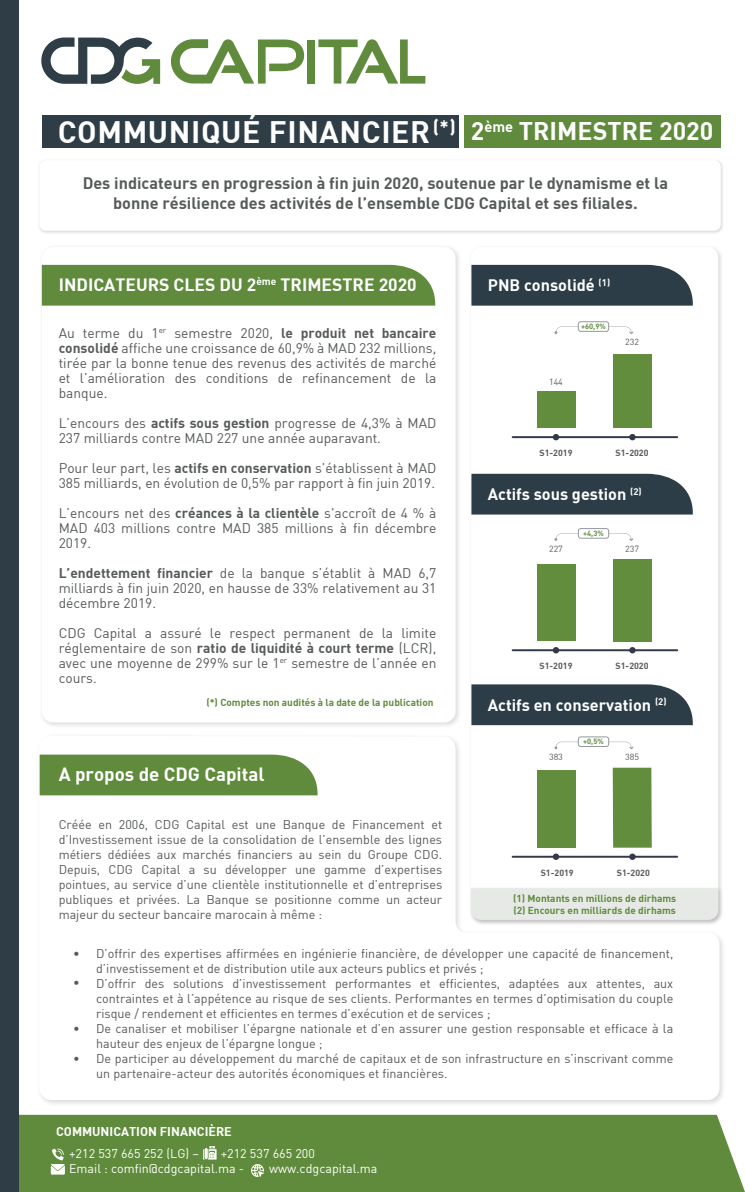
<style>
.page{position:relative;width:745px;height:1192px;background:#fff}
.page>*{position:absolute;margin:0;border:0;box-sizing:border-box;transform-origin:0 0}
.t1{font:30.38px "DIN Bold";letter-spacing:.02em;color:#fff}
.t2{font:25px "DIN Bold";color:#fff}
.t3{font:19.12px "DIN Bold";color:#fff}
.t4{font:18.75px "DIN Bold";color:#fff}
.t5{font:17.5px "DIN Bold";color:#fff}
.t6{font:16.25px/19.5px "DIN Bold";color:#575a5b;text-align:center}
.t7{font:16.25px "DIN Bold";color:#fff}
.t8{font:13.75px/15px "DIN";color:#575a5b;text-align:justify}
.t9{font:13.75px "DIN Bold";color:#575a5b}
.t10{font:12.5px/15px "DIN";color:#575a5b;text-align:justify}
.t11{font:12.5px/15px "DIN";color:#fff}
.t12{font:12.5px "DIN Bold";color:#fff}
.t13{font:10px/12px "DIN Bold";color:#608b3c}
.t14{font:8.88px "DIN Bold";color:#575a5b}
.t15{font:8.88px "DIN";color:#575a5b}
.t16{font:7.5px "DIN Bold";color:#618d3d}
.s1{font-family:"DIN Bold"}
.s2{font-family:"DIN"}
</style>
<div class="page">
<div style="left:42px;top:116px;width:416px;height:32px;background:#2e3d46"></div>
<div style="left:463px;top:116px;width:257px;height:32px;background:#608b3c"></div>
<img style="left:41px;top:247px;width:418px;height:479px">
<div style="left:42px;top:247px;width:413px;height:475px;background:#fff;border-radius:11px"></div>
<svg style="left:41px;top:37px;width:119px;height:47px"></svg>
<div style="left:307px;top:40px;width:7px;height:44px;background:#608b3c"></div>
<svg style="left:318px;top:39px;width:107px;height:45px"></svg>
<svg style="left:171px;top:39px;width:133px;height:45px"></svg>
<div style="left:19px;top:1114px;width:725px;height:78px;background:#608b3c"></div>
<div style="left:42px;top:265px;width:393px;height:41px;background:#608b3c"></div>
<div style="left:471px;top:265px;width:221px;height:41px;background:#2d3d47"></div>
<img style="left:44px;top:731px;width:679px;height:373px">
<svg style="left:39px;top:736px;width:680px;height:364px"></svg>
<div style="left:40px;top:754px;width:277px;height:41px;background:#608b3c"></div>
<img style="left:39px;top:160px;width:684px;height:73px">
<div style="left:39px;top:160px;width:681px;height:71px;background:#fff;border-radius:7px"></div>
<div style="left:471px;top:474px;width:221px;height:40px;background:#2d3d47"></div>
<div style="left:471px;top:684px;width:221px;height:41px;background:#2d3d47"></div>
<div style="left:536px;top:391px;width:39px;height:37px;background:#618d3d"></div>
<div style="left:612px;top:355px;width:39px;height:73px;background:#618d3d"></div>
<hr style="left:512px;top:436px;width:164px;height:2px;background:#323a49">
<div style="left:552px;top:434px;width:7px;height:6px;background:#323a49;border-radius:50%"></div>
<div style="left:628px;top:434px;width:7px;height:6px;background:#323a49;border-radius:50%"></div>
<svg style="left:554px;top:326px;width:23px;height:8px"></svg>
<div style="left:577px;top:321px;width:31px;height:10px;border:1px solid #94989c;border-radius:2px"></div>
<div style="left:536px;top:564px;width:39px;height:77px;background:#618d3d"></div>
<div style="left:612px;top:559px;width:39px;height:82px;background:#618d3d"></div>
<hr style="left:512px;top:649px;width:164px;height:2px;background:#323a49">
<div style="left:552px;top:647px;width:7px;height:6px;background:#323a49;border-radius:50%"></div>
<svg style="left:628px;top:647px;width:7px;height:6px"></svg>
<svg style="left:554px;top:533px;width:23px;height:8px"></svg>
<div style="left:577px;top:528px;width:31px;height:10px;border:1px solid #94989c;border-radius:2px"></div>
<div style="left:536px;top:770px;width:39px;height:77px;background:#618d3d"></div>
<div style="left:612px;top:767px;width:39px;height:80px;background:#618d3d"></div>
<hr style="left:512px;top:856px;width:164px;height:1px;background:#323a49">
<div style="left:552px;top:853px;width:7px;height:7px;background:#323a49;border-radius:50%"></div>
<svg style="left:628px;top:853px;width:7px;height:7px"></svg>
<svg style="left:554px;top:741px;width:24px;height:8px"></svg>
<div style="left:577px;top:737px;width:31px;height:9px;border:1px solid #94989c;border-radius:2px"></div>
<svg style="left:203px;top:1146px;width:13px;height:13px"></svg>
<svg style="left:51px;top:1148px;width:14px;height:26px"></svg>
<svg style="left:251px;top:1164px;width:13px;height:13px"></svg>
<svg style="left:608px;top:326px;width:25px;height:8px"></svg>
<svg style="left:608px;top:533px;width:25px;height:8px"></svg>
<svg style="left:608px;top:741px;width:25px;height:8px"></svg>
<div style="left:0;top:0;width:19px;height:1192px;background:#2e3d46"></div>
<h1 class="t1" style="left:58px;top:112px;width:373px">COMMUNIQUÉ FINANCIER</h1>
<h3 class="t3" style="left:432px;top:114px;width:25px">(*)</h3>
<h2 class="t2" style="left:470px;top:115px;width:244px">2<sup>ème</sup> TRIMESTRE 2020</h2>
<h3 class="t6" style="left:83px;top:173px;width:586px">Des indicateurs en progression à fin juin 2020, soutenue par le dynamisme et la bonne résilience des activités de l’ensemble CDG Capital et ses filiales.</h3>
<h3 class="t5" style="left:59px;top:273px;width:359px">INDICATEURS CLES DU 2<sup>ème</sup> TRIMESTRE 2020</h3>
<h3 class="t7" style="left:487px;top:275px;width:124px">PNB consolidé <sup>(1)</sup></h3>
<p class="t8" style="left:59px;top:325px;width:379px">Au terme du 1<sup>er</sup> semestre 2020, <span class="s1">le produit net bancaire consolidé</span> affiche une croissance de 60,9% à MAD 232 millions, tirée par la bonne tenue des revenus des activités de marché et l’amélioration des conditions de refinancement de la banque.</p>
<p class="t8" style="left:59px;top:415px;width:379px">L’encours des <span class="s1">actifs sous gestion</span> progresse de 4,3% à MAD<br>237 milliards contre MAD 227 une année auparavant.</p>
<p class="t8" style="left:59px;top:460px;width:379px">Pour leur part, les <span class="s1">actifs en conservation</span> s’établissent à MAD<br>385 milliards, en évolution de 0,5% par rapport à fin juin 2019.</p>
<p class="t8" style="left:59px;top:505px;width:379px">L’encours net des <span class="s1">créances à la clientèle</span> s'accroît de 4 % à MAD 403 millions contre MAD 385 millions à fin décembre 2019.</p>
<p class="t8" style="left:59px;top:565px;width:379px"><span class="s1">L’endettement financier</span> de la banque s’établit à MAD 6,7 milliards à fin juin 2020, en hausse de 33% relativement au 31 décembre 2019.</p>
<p class="t8" style="left:59px;top:625px;width:379px">CDG Capital a assuré le respect permanent de la limite</p>
<p class="t9" style="left:59px;top:639px;width:379px"><span class="s2">réglementaire de son</span> ratio de liquidité à court terme <span class="s2">(LCR),</span></p>
<p class="t8" style="left:59px;top:655px;width:379px">avec une moyenne de 299% sur le 1<sup>er</sup> semestre de l’année en cours.</p>
<p class="t16" style="left:580px;top:321px;width:26px">+60,9%</p>
<p class="t15" style="left:548px;top:376px;width:15px">144</p>
<p class="t15" style="left:624px;top:336px;width:15px">232</p>
<p class="t14" style="left:539px;top:447px;width:34px">S1-2019</p>
<p class="t14" style="left:615px;top:447px;width:34px">S1-2020</p>
<h3 class="t7" style="left:487px;top:483px;width:155px">Actifs sous gestion <sup>(2)</sup></h3>
<p class="t16" style="left:582px;top:528px;width:22px">+4,3%</p>
<p class="t15" style="left:548px;top:543px;width:15px">227</p>
<p class="t15" style="left:624px;top:543px;width:15px">237</p>
<p class="t14" style="left:539px;top:660px;width:34px">S1-2019</p>
<p class="t14" style="left:615px;top:660px;width:34px">S1-2020</p>
<p class="t13" style="left:206px;top:696px;width:228px">(*) Comptes non audités à la date de la publication</p>
<h3 class="t7" style="left:487px;top:694px;width:180px">Actifs en conservation <sup>(2)</sup></h3>
<p class="t16" style="left:582px;top:736px;width:22px">+0,5%</p>
<p class="t15" style="left:548px;top:751px;width:15px">383</p>
<p class="t15" style="left:624px;top:751px;width:15px">385</p>
<h3 class="t4" style="left:59px;top:762px;width:207px">A propos de CDG Capital</h3>
<p class="t10" style="left:59px;top:816px;width:385px">Créée en 2006, CDG Capital est une Banque de Financement et d’Investissement issue de la consolidation de l’ensemble des lignes métiers dédiées aux marchés financiers au sein du Groupe CDG.<br>Depuis, CDG Capital a su développer une gamme d’expertises pointues, au service d’une clientèle institutionnelle et d’entreprises publiques et privées. La Banque se positionne comme un acteur majeur du secteur bancaire marocain à même :</p>
<p class="t10" style="left:96px;top:946px;width:578px;text-align:left">D’offrir des expertises affirmées en ingénierie financière, de développer une capacité de financement, d’investissement et de distribution utile aux acteurs publics et privés ;<br>D’offrir des solutions d’investissement performantes et efficientes, adaptées aux attentes, aux contraintes et à l’appétence au risque de ses clients. Performantes en termes d’optimisation du couple risque / rendement et efficientes en termes d’exécution et de services ;<br>De canaliser et mobiliser l’épargne nationale et d’en assurer une gestion responsable et efficace à la hauteur des enjeux de l’épargne longue ;<br>De participer au développement du marché de capitaux et de son infrastructure en s’inscrivant comme un partenaire-acteur des autorités économiques et financières.</p>
<p class="t14" style="left:540px;top:867px;width:34px">S1-2019</p>
<p class="t13" style="left:512px;top:891px;width:165px">(1) Montants en millions de dirhams (2) Encours en milliards de dirhams</p>
<p class="t14" style="left:616px;top:867px;width:34px">S1-2020</p>
<p class="t10" style="left:73px;top:946px;width:8px">•</p>
<p class="t10" style="left:73px;top:975px;width:8px">•</p>
<p class="t10" style="left:73px;top:1020px;width:8px">•</p>
<p class="t10" style="left:73px;top:1051px;width:8px">•</p>
<p class="t12" style="left:56px;top:1123px;width:177px">COMMUNICATION FINANCIÈRE</p>
<p class="t11" style="left:69px;top:1146px;width:131px">+212 537 665 252 (LG) –</p>
<p class="t11" style="left:69px;top:1146px;width:247px;text-indent:151px">+212 537 665 200<br>Email : comfin@cdgcapital.ma -</p>
<p class="t11" style="left:269px;top:1161px;width:110px">www.cdgcapital.ma</p>
</div>
